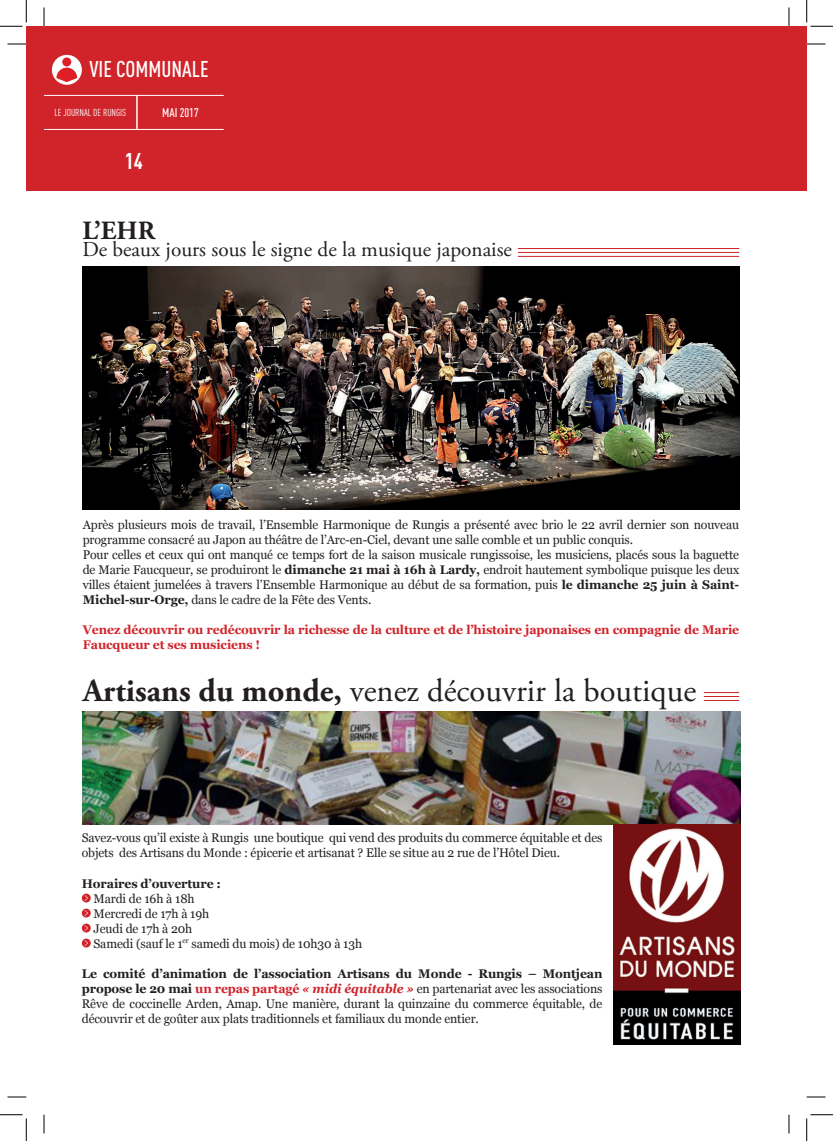
<style>
.page{position:relative;width:833px;height:1141px;background:#fff}
.page>*{position:absolute;margin:0;border:0;box-sizing:border-box;transform-origin:0 0}
.t1{font:32.5px "Adobe Garamond Pro";color:#231f20}
.t2{font:700 26.25px "Adobe Garamond Pro";color:#231f20}
.t3{font:500 22.5px "DIN Cond";color:#fff}
.t4{font:700 22.5px "DIN Cond";color:#fff}
.t5{font:21.25px "Adobe Garamond Pro";color:#231f20}
.t6{font:12.5px/15px "Georgia";letter-spacing:-.01em;color:#231f20}
.t7{font:700 12.5px/15px "Georgia";letter-spacing:-.01em;color:#d1232a}
.t8{font:700 12.5px "Georgia";letter-spacing:-.01em;color:#231f20}
.t9{font:500 12.5px "DIN Cond";color:#fff}
.t10{font:10px "DIN Cond";color:#fff}
.s1{font-weight:700}
.s2{font-weight:700;color:#d1232a}
.s3{font-weight:700;font-style:italic;color:#d1232a}
</style>
<div class="page">
<div style="left:26px;top:26px;width:197px;height:165px;background:#d1232a"></div>
<hr style="left:44px;top:95px;width:179px;height:1px;background:#fff">
<hr style="left:44px;top:129px;width:179px;height:1px;background:#fff">
<div style="left:52px;top:55px;width:30px;height:30px;background:#fff;border-radius:50%"></div>
<svg style="left:56px;top:68px;width:21px;height:14px"></svg>
<div style="left:62px;top:57px;width:9px;height:9px;background:#de1f26;border-radius:50%"></div>
<hr style="left:136px;top:95px;width:1px;height:35px;background:#fff">
<div style="left:788px;top:26px;width:18px;height:165px;background:#d1232a"></div>
<img style="left:83px;top:711px;width:656px;height:112px">
<hr style="left:517px;top:256px;width:221px;height:1px;background:#d1232a">
<hr style="left:517px;top:252px;width:221px;height:1px;background:#d1232a">
<hr style="left:517px;top:248px;width:221px;height:1px;background:#d1232a">
<img style="left:83px;top:267px;width:655px;height:242px">
<svg style="left:82px;top:893px;width:9px;height:9px"></svg>
<svg style="left:85px;top:894px;width:3px;height:7px"></svg>
<svg style="left:82px;top:908px;width:9px;height:9px"></svg>
<svg style="left:85px;top:909px;width:3px;height:7px"></svg>
<svg style="left:82px;top:923px;width:9px;height:9px"></svg>
<svg style="left:85px;top:924px;width:3px;height:7px"></svg>
<svg style="left:82px;top:938px;width:9px;height:9px"></svg>
<svg style="left:85px;top:939px;width:3px;height:7px"></svg>
<hr style="left:703px;top:700px;width:35px;height:1px;background:#d1232a">
<hr style="left:703px;top:696px;width:35px;height:1px;background:#d1232a">
<hr style="left:703px;top:692px;width:35px;height:1px;background:#d1232a">
<img style="left:613px;top:823px;width:126px;height:221px">
<div style="left:224px;top:26px;width:564px;height:165px;background:#d1232a"></div>
<svg style="left:8px;top:43px;width:18px;height:2px"></svg>
<svg style="left:806px;top:43px;width:19px;height:2px"></svg>
<svg style="left:8px;top:1096px;width:18px;height:1px"></svg>
<svg style="left:806px;top:1096px;width:19px;height:1px"></svg>
<svg style="left:43px;top:8px;width:2px;height:18px"></svg>
<svg style="left:43px;top:1114px;width:2px;height:19px"></svg>
<svg style="left:788px;top:8px;width:1px;height:18px"></svg>
<svg style="left:788px;top:1114px;width:1px;height:19px"></svg>
<svg style="left:0;top:0;width:27px;height:27px"></svg>
<svg style="left:0;top:1114px;width:27px;height:26px"></svg>
<svg style="left:806px;top:0;width:26px;height:27px"></svg>
<svg style="left:806px;top:1114px;width:26px;height:26px"></svg>
<h3 class="t3" style="left:89px;top:56px;width:120px">VIE COMMUNALE</h3>
<p class="t10" style="left:54px;top:107px;width:73px">LE JOURNAL DE RUNGIS</p>
<h3 class="t4" style="left:125px;top:147px;width:20px">14</h3>
<p class="t9" style="left:162px;top:105px;width:38px">MAI 2017</p>
<h2 class="t2" style="left:82px;top:215px;width:74px">L’EHR</h2>
<h3 class="t5" style="left:82px;top:237px;width:431px">De beaux jours sous le signe de la musique japonaise</h3>
<p class="t6" style="left:83px;top:517px;width:657px">Après plusieurs mois de travail, l’Ensemble Harmonique de Rungis a présenté avec brio le 22 avril dernier son nouveau programme consacré au Japon au théâtre de l’Arc-en-Ciel, devant une salle comble et un public conquis.<br>Pour celles et ceux qui ont manqué ce temps fort de la saison musicale rungissoise, les musiciens, placés sous la baguette de Marie Faucqueur, se produiront le <span class="s1">dimanche 21 mai à 16h à Lardy,</span> endroit hautement symbolique puisque les deux villes étaient jumelées à travers l’Ensemble Harmonique au début de sa formation, puis <span class="s1">le dimanche 25 juin à Saint-Michel-sur-Orge,</span> dans le cadre de la Fête des Vents.</p>
<p class="t7" style="left:83px;top:621px;width:657px">Venez découvrir ou redécouvrir la richesse de la culture et de l’histoire japonaises en compagnie de Marie<br>Faucqueur et ses musiciens !</p>
<h1 class="t1" style="left:83px;top:671px;width:614px"><span class="s1">Artisans du monde,</span> venez découvrir la boutique</h1>
<p class="t6" style="left:82px;top:830px;width:522px">Savez-vous qu’il existe à Rungis une boutique qui vend des produits du commerce équitable et des objets des Artisans du Monde : épicerie et artisanat ? Elle se situe au 2 rue de l’Hôtel Dieu.</p>
<p class="t8" style="left:82px;top:873px;width:141px">Horaires d’ouverture :</p>
<p class="t6" style="left:93px;top:890px;width:270px">Mardi de 16h à 18h<br>Mercredi de 17h à 19h<br>Jeudi de 17h à 20h<br>Samedi (sauf le 1<sup>er</sup> samedi du mois) de 10h30 à 13h</p>
<p class="t6" style="left:82px;top:965px;width:522px;text-align:justify"><span class="s1">Le comité d’animation de l’association Artisans du Monde - Rungis – Montjean propose le 20 mai</span> <span class="s2">un repas partagé</span> <span class="s3">« midi équitable »</span> en partenariat avec les associations Rêve de coccinelle Arden, Amap. Une manière, durant la quinzaine du commerce équitable, de découvrir et de goûter aux plats traditionnels et familiaux du monde entier.</p>
</div>
